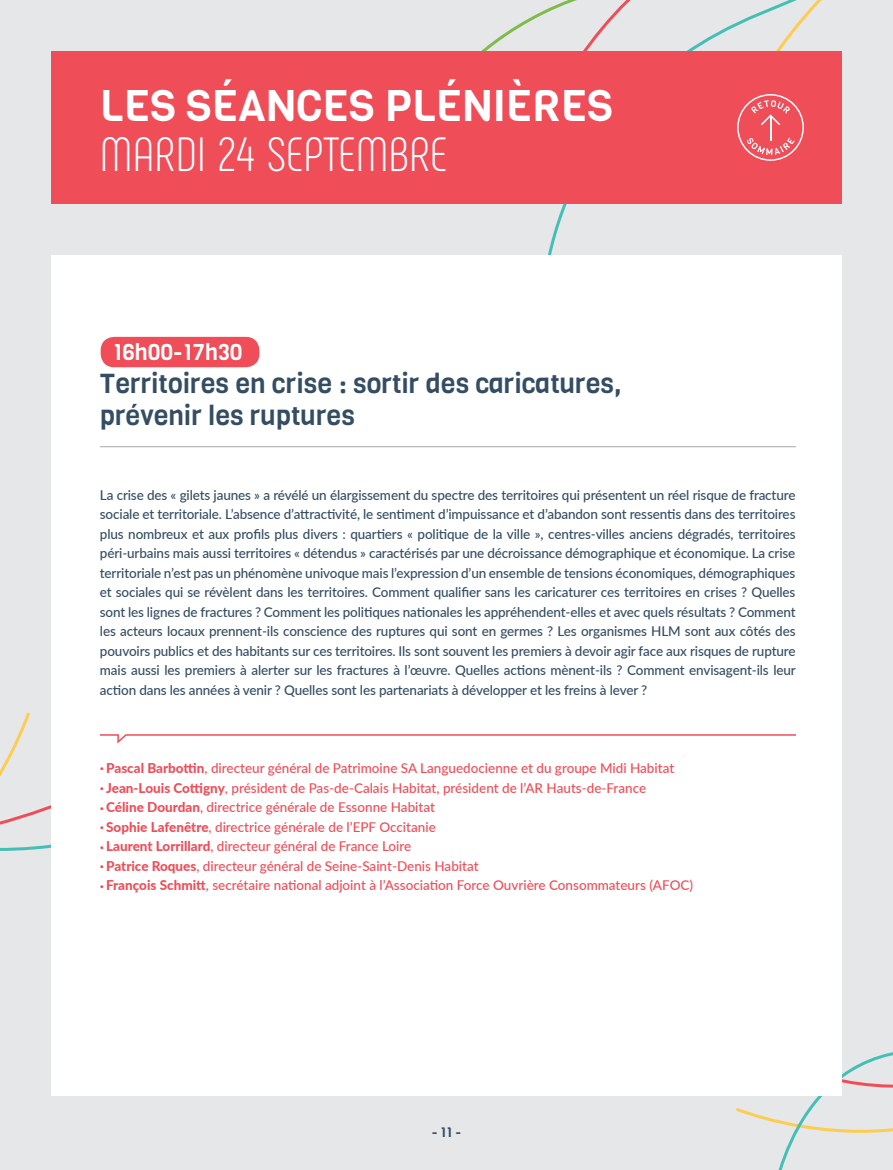
<style>
.page{position:relative;width:893px;height:1170px;background:#fff}
.page>*{position:absolute;margin:0;border:0;box-sizing:border-box;transform-origin:0 0}
.t1{font:300 48px "Phenomena";color:#fff}
.t2{font:43.5px "Viga";color:#fff}
.t3{font:27px/32.4px "Viga";color:#344d62}
.t4{font:22.5px "Viga";color:#fff}
.t5{font:500 13.5px/19.5px "Lato";letter-spacing:-.01em;color:#344d62;text-align:justify}
.t6{font:500 13.5px "Lato";color:#ef4d58}
.t7{font:13.5px "Viga";color:#344d62}
.s1{font-size:7.5px}
.s2{font-weight:800}
</style>
<div class="page">
<div style="left:0;top:0;width:893px;height:1169px;background:#e6e7e9"></div>
<svg style="left:0;top:712px;width:51px;height:139px"></svg>
<svg style="left:734px;top:1052px;width:159px;height:117px"></svg>
<svg style="left:520px;top:0;width:322px;height:206px"></svg>
<div style="left:51px;top:254px;width:791px;height:841px;background:#fff"></div>
<div style="left:51px;top:51px;width:791px;height:152px;background:#ef4d58"></div>
<svg style="left:737px;top:94px;width:67px;height:67px"></svg>
<div style="left:101px;top:337px;width:158px;height:30px;background:#ef4d58;border-radius:14px"></div>
<svg style="left:100px;top:734px;width:696px;height:10px"></svg>
<hr style="left:100px;top:446px;width:696px;height:1px;background:#a8a9ad">
<h2 class="t2" style="left:100px;top:77px;width:514px">LES SÉANCES PLÉNIÈRES</h2>
<h1 class="t1" style="left:100px;top:127px;width:349px">MARDI 24 SEPTEMBRE</h1>
<h3 class="t4" style="left:113px;top:337px;width:132px">16h00-17h30</h3>
<h3 class="t3" style="left:100px;top:367px;width:523px">Territoires en crise : sortir des caricatures, prévenir les ruptures</h3>
<p class="t5" style="left:100px;top:484px;width:697px">La crise des « gilets jaunes » a révélé un élargissement du spectre des territoires qui présentent un réel risque de fracture sociale et territoriale. L’absence d’attractivité, le sentiment d’impuissance et d’abandon sont ressentis dans des territoires plus nombreux et aux profils plus divers : quartiers « politique de la ville », centres-villes anciens dégradés, territoires péri-urbains mais aussi territoires « détendus » caractérisés par une décroissance démographique et économique. La crise territoriale n’est pas un phénomène univoque mais l’expression d’un ensemble de tensions économiques, démographiques et sociales qui se révèlent dans les territoires. Comment qualifier sans les caricaturer ces territoires en crises ? Quelles sont les lignes de fractures ? Comment les politiques nationales les appréhendent-elles et avec quels résultats ? Comment les acteurs locaux prennent-ils conscience des ruptures qui sont en germes ? Les organismes HLM sont aux côtés des pouvoirs publics et des habitants sur ces territoires. Ils sont souvent les premiers à devoir agir face aux risques de rupture mais aussi les premiers à alerter sur les fractures à l’œuvre. Quelles actions mènent-ils ? Comment envisagent-ils leur action dans les années à venir ? Quelles sont les partenariats à développer et les freins à lever ?</p>
<p class="t6" style="left:100px;top:758px;width:576px"><span class="s1">•</span> <span class="s2">Pascal Barbottin</span>, directeur général de Patrimoine SA Languedocienne et du groupe Midi Habitat</p>
<p class="t6" style="left:100px;top:777px;width:548px"><span class="s1">•</span> <span class="s2">Jean-Louis Cottigny</span>, président de Pas-de-Calais Habitat, président de l’AR Hauts-de-France</p>
<p class="t6" style="left:100px;top:797px;width:337px"><span class="s1">•</span> <span class="s2">Céline Dourdan</span>, directrice générale de Essonne Habitat</p>
<p class="t6" style="left:100px;top:816px;width:337px"><span class="s1">•</span> <span class="s2">Sophie Lafenêtre</span>, directrice générale de l’EPF Occitanie</p>
<p class="t6" style="left:100px;top:836px;width:313px"><span class="s1">•</span> <span class="s2">Laurent Lorrillard</span>, directeur général de France Loire</p>
<p class="t6" style="left:100px;top:855px;width:380px"><span class="s1">•</span> <span class="s2">Patrice Roques</span>, directeur général de Seine-Saint-Denis Habitat</p>
<p class="t6" style="left:100px;top:875px;width:595px"><span class="s1">•</span> <span class="s2">François Schmitt</span>, secrétaire national adjoint à l’Association Force Ouvrière Consommateurs (AFOC)</p>
<p class="t7" style="left:432px;top:1123px;width:31px">- 11 -</p>
</div>
